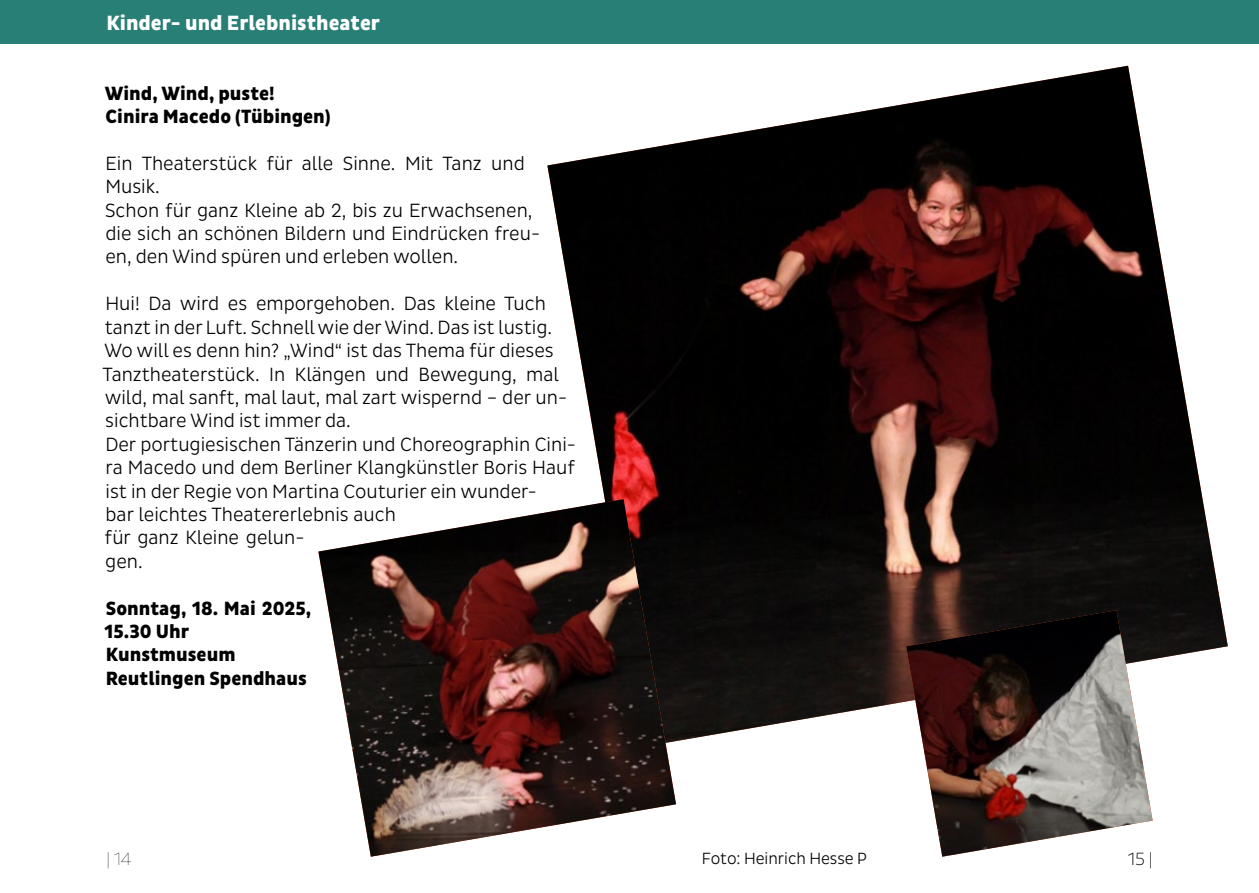
<style>
.page{position:relative;width:1259px;height:893px;background:#fff}
.page>*{position:absolute;margin:0;border:0;box-sizing:border-box;transform-origin:0 0}
.t1{font:800 21px "Pluto Sans Cond";color:#fff}
.t2{font:300 19.5px/23.4px "Pluto Sans Cond";color:#000}
.t3{font:800 19.5px/23.4px "Pluto Sans Cond";color:#000}
.t4{font:100 18px "Pluto Sans Cond";color:#000}
.t5{font:300 18px "Pluto Sans Cond Ex";color:#000}
.t6{font:300 16.5px "Pluto Sans Cond";color:#000}
</style>
<div class="page">
<div style="left:0;top:0;width:1259px;height:44px;background:#287f76"></div>
<img style="left:547px;top:66px;width:680px;height:675px">
<img style="left:906px;top:610px;width:246px;height:247px">
<img style="left:318px;top:499px;width:358px;height:358px">
<p class="t1" style="left:106px;top:11px;width:275px">Kinder- und Erlebnistheater</p>
<p class="t3" style="left:105px;top:82px;width:227px">Wind, Wind, puste!<br>Cinira Macedo (Tübingen)</p>
<p class="t2" style="left:105px;top:152px;width:436px">Ein Theaterstück für alle Sinne. Mit Tanz und Musik.<br>Schon für ganz Kleine ab 2, bis zu Erwachsenen, die sich an schönen Bildern und Eindrücken freu&shy;en, den Wind spüren und erleben wollen.</p>
<p class="t2" style="left:102px;top:292px;width:475px">Hui! Da wird es emporgehoben. Das kleine Tuch tanzt in der Luft. Schnell wie der Wind. Das ist lustig.<br>Wo will es denn hin? „Wind“ ist das Thema für dieses Tanztheaterstück. In Klängen und Bewegung, mal wild, mal sanft, mal laut, mal zart wispernd – der un&shy;sichtbare Wind ist immer da.<br>Der portugiesischen Tänzerin und Choreographin Cini&shy;ra Macedo und dem Berliner Klangkünstler Boris Hauf ist in der Regie von Martina Couturier ein wunder-<br>bar leichtes Theatererlebnis auch<br>für ganz Kleine gelun-<br>gen.</p>
<p class="t3" style="left:105px;top:597px;width:208px">Sonntag, 18. Mai 2025,<br>15.30 Uhr<br>Kunstmuseum<br>Reutlingen Spendhaus</p>
<p class="t6" style="left:702px;top:849px;width:167px">Foto: Heinrich Hesse P</p>
<p class="t4" style="left:106px;top:849px;width:27px">| 14</p>
<p class="t5" style="left:1128px;top:849px;width:26px">15 |</p>
</div>
